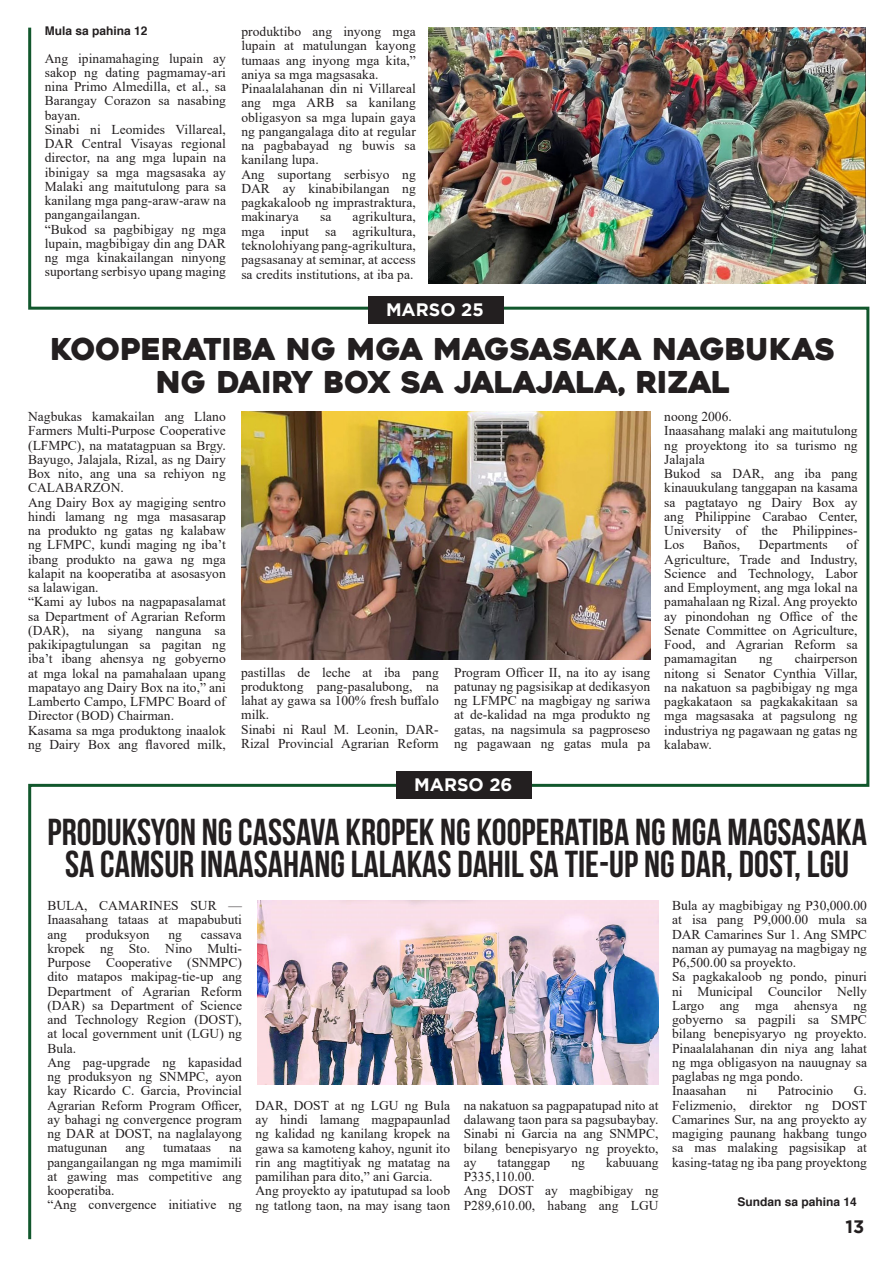
<style>
.page{position:relative;width:893px;height:1263px;background:#fff}
.page>*{position:absolute;margin:0;border:0;box-sizing:border-box;transform-origin:0 0}
.t1{font:700 37.5px/31.5px "Bebas Neue";color:#231f20;text-align:center}
.t2{font:30px/33px "Heavitas";color:#231f20;text-align:center}
.t3{font:700 18px "Gotham";color:#fff}
.t4{font:700 18px "Gotham";color:#231f20}
.t5{font:13.5px/14.2px "Times New Roman";color:#231f20;text-align:justify}
.t6{font:700 12px "Helvetica";color:#231f20}
</style>
<div class="page">
<img style="left:28px;top:27px;width:842px;height:1213px">
<div style="left:368px;top:297px;width:135px;height:27px;background:#231f20"></div>
<div style="left:396px;top:772px;width:135px;height:27px;background:#231f20"></div>
<p class="t6" style="left:45px;top:21px;width:104px">Mula sa pahina 12</p>
<p class="t5" style="left:45px;top:50px;width:183px">Ang ipinamahaging lupain ay sakop ng dating pagmamay-ari nina Primo Almedilla, et al., sa Barangay Corazon sa nasabing bayan.</p>
<p class="t5" style="left:45px;top:122px;width:183px">Sinabi ni Leomides Villareal, DAR Central Visayas regional director, na ang mga lupain na ibinigay sa mga magsasaka ay Malaki ang maitutulong para sa kanilang mga pang-araw-araw na pangangailangan.</p>
<p class="t5" style="left:45px;top:221px;width:183px">“Bukod sa pagbibigay ng mga lupain, magbibigay din ang DAR ng mga kinakailangan ninyong suportang serbisyo upang maging</p>
<p class="t5" style="left:241px;top:24px;width:176px">produktibo ang inyong mga lupain at matulungan kayong tumaas ang inyong mga kita,” aniya sa mga magsasaka.</p>
<p class="t5" style="left:241px;top:81px;width:176px">Pinaalalahanan din ni Villareal ang mga ARB sa kanilang obligasyon sa mga lupain gaya ng pangangalaga dito at regular na pagbabayad ng buwis sa kanilang lupa.</p>
<p class="t5" style="left:241px;top:167px;width:176px">Ang suportang serbisyo ng DAR ay kinabibilangan ng pagkakaloob ng imprastraktura, makinarya</p>
<p class="t5" style="left:241px;top:209px;width:176px;text-indent:111px">agrikultura, mga input sa agrikultura, teknolohiyang pang-agrikultura, pagsasanay at seminar, at access sa credits institutions, at iba pa.</p>
<p class="t5" style="left:320px;top:209px;width:13px">sa</p>
<p class="t3" style="left:386px;top:299px;width:99px">MARSO 25</p>
<p class="t2" style="left:50px;top:333px;width:786px">KOOPERATIBA NG MGA MAGSASAKA NAGBUKAS<br>NG DAIRY BOX SA JALAJALA, RIZAL</p>
<p class="t5" style="left:28px;top:409px;width:199px">Nagbukas kamakailan ang Llano Farmers Multi-Purpose Cooperative (LFMPC), na matatagpuan sa Brgy.<br>Bayugo, Jalajala, Rizal, as ng Dairy Box nito, ang una sa rehiyon ng CALABARZON.</p>
<p class="t5" style="left:28px;top:495px;width:199px">Ang Dairy Box ay magiging sentro hindi lamang ng mga masasarap na produkto ng gatas ng kalabaw ng LFMPC, kundi maging ng iba’t ibang produkto na gawa ng mga kalapit na kooperatiba at asosasyon sa lalawigan.</p>
<p class="t5" style="left:28px;top:594px;width:199px">“Kami ay lubos na nagpapasalamat sa Department of Agrarian Reform (DAR), na siyang nanguna sa pakikipagtulungan sa pagitan ng iba’t ibang ahensya ng gobyerno at mga lokal na pamahalaan upang mapatayo ang Dairy Box na ito,” ani Lamberto Campo, LFMPC Board of Director (BOD) Chairman.</p>
<p class="t5" style="left:28px;top:723px;width:199px">Kasama sa mga produktong inaalok ng Dairy Box ang flavored milk,</p>
<p class="t5" style="left:241px;top:665px;width:199px">pastillas de leche at iba pang produktong pang-pasalubong, na lahat ay gawa sa 100% fresh buffalo milk.</p>
<p class="t5" style="left:241px;top:722px;width:199px">Sinabi ni Raul M. Leonin, DAR-<br>Rizal Provincial Agrarian Reform</p>
<p class="t5" style="left:454px;top:665px;width:198px">Program Officer II, na ito ay isang patunay ng pagsisikap at dedikasyon ng LFMPC na magbigay ng sariwa at de-kalidad na mga produkto ng gatas, na nagsimula sa pagproseso ng pagawaan ng gatas mula pa</p>
<p class="t3" style="left:414px;top:774px;width:100px">MARSO 26</p>
<p class="t5" style="left:664px;top:409px;width:69px">noong 2006.</p>
<p class="t5" style="left:664px;top:423px;width:195px">Inaasahang malaki ang maitutulong ng proyektong ito sa turismo ng Jalajala</p>
<p class="t5" style="left:664px;top:466px;width:195px">Bukod sa DAR, ang iba pang kinauukulang tanggapan na kasama sa pagtatayo ng Dairy Box ay ang Philippine Carabao Center, University of the Philippines-Los</p>
<p class="t5" style="left:664px;top:537px;width:195px;text-indent:182px">of Agriculture, Trade and Industry, Science and Technology, Labor and Employment, ang mga lokal na pamahalaan ng Rizal. Ang proyekto ay pinondohan ng Office of the Senate Committee on Agriculture, Food, and Agrarian Reform sa pamamagitan</p>
<p class="t5" style="left:703px;top:537px;width:39px">Baños,</p>
<p class="t5" style="left:759px;top:537px;width:70px">Departments</p>
<p class="t5" style="left:664px;top:651px;width:195px;text-indent:130px">chairperson nitong si Senator Cynthia Villar, na nakatuon sa pagbibigay ng mga pagkakataon sa pagkakakitaan sa mga magsasaka at pagsulong ng industriya ng pagawaan ng gatas ng kalabaw.</p>
<p class="t5" style="left:759px;top:651px;width:15px">ng</p>
<p class="t1" style="left:47px;top:816px;width:821px">PRODUKSYON NG CASSAVA KROPEK NG KOOPERATIBA NG MGA MAGSASAKA<br>SA CAMSUR INAASAHANG LALAKAS DAHIL SA TIE-UP NG DAR, DOST, LGU</p>
<p class="t5" style="left:47px;top:898px;width:196px">BULA, CAMARINES SUR — Inaasahang tataas at mapabubuti ang</p>
<p class="t5" style="left:86px;top:926px;width:65px">produksyon</p>
<p class="t5" style="left:168px;top:926px;width:15px">ng</p>
<p class="t5" style="left:47px;top:926px;width:196px;text-indent:153px">cassava kropek ng Sto. Nino Multi-Purpose Cooperative (SNMPC) dito matapos makipag-tie-up ang Department of Agrarian Reform (DAR) sa Department of Science and Technology Region (DOST), at local government unit (LGU) ng Bula.</p>
<p class="t5" style="left:47px;top:1055px;width:196px">Ang pag-upgrade ng kapasidad ng produksyon ng SNMPC, ayon kay Ricardo C. Garcia, Provincial Agrarian Reform Program Officer, ay bahagi ng convergence program ng DAR at DOST, na naglalayong matugunan</p>
<p class="t5" style="left:126px;top:1140px;width:21px">ang</p>
<p class="t5" style="left:163px;top:1140px;width:49px">tumataas</p>
<p class="t5" style="left:47px;top:1140px;width:196px;text-indent:182px">na pangangailangan ng mga mamimili at gawing mas competitive ang kooperatiba.</p>
<p class="t5" style="left:47px;top:1197px;width:196px">“Ang convergence initiative ng</p>
<p class="t5" style="left:256px;top:1098px;width:196px">DAR, DOST at ng LGU ng Bula ay hindi lamang magpapaunlad ng kalidad ng kanilang kropek na gawa sa kamoteng kahoy, ngunit ito rin ang magtitiyak ng matatag na pamilihan para dito,” ani Garcia.</p>
<p class="t5" style="left:256px;top:1183px;width:196px">Ang proyekto ay ipatutupad sa loob ng tatlong taon, na may isang taon</p>
<p class="t5" style="left:464px;top:1098px;width:196px">na nakatuon sa pagpapatupad nito at dalawang taon para sa pagsubaybay.</p>
<p class="t5" style="left:464px;top:1126px;width:196px">Sinabi ni Garcia na ang SNMPC, bilang benepisyaryo ng proyekto, ay</p>
<p class="t5" style="left:498px;top:1155px;width:54px">tatanggap</p>
<p class="t5" style="left:571px;top:1155px;width:15px">ng</p>
<p class="t5" style="left:606px;top:1155px;width:54px">kabuuang</p>
<p class="t5" style="left:464px;top:1169px;width:73px">P335,110.00.</p>
<p class="t5" style="left:464px;top:1183px;width:196px">Ang DOST ay magbibigay ng<br>P289,610.00, habang ang LGU</p>
<p class="t5" style="left:672px;top:898px;width:196px">Bula ay magbibigay ng P30,000.00 at isa pang P9,000.00 mula sa DAR Camarines Sur 1. Ang SMPC naman ay pumayag na magbigay ng P6,500.00 sa proyekto.</p>
<p class="t5" style="left:672px;top:969px;width:196px">Sa pagkakaloob ng pondo, pinuri ni Municipal Councilor Nelly Largo ang mga ahensya ng gobyerno sa pagpili sa SMPC bilang benepisyaryo ng proyekto.<br>Pinaalalahanan din niya ang lahat ng mga obligasyon na nauugnay sa paglabas ng mga pondo.</p>
<p class="t5" style="left:672px;top:1083px;width:55px">Inaasahan</p>
<p class="t5" style="left:747px;top:1083px;width:12px">ni</p>
<p class="t5" style="left:778px;top:1083px;width:57px">Patrocinio</p>
<p class="t5" style="left:672px;top:1083px;width:197px;text-indent:182px">G.<br>Felizmenio, direktor ng DOST Camarines Sur, na ang proyekto ay magiging paunang hakbang tungo sa mas malaking pagsisikap at kasing-tatag ng iba pang proyektong</p>
<p class="t6" style="left:737px;top:1192px;width:121px">Sundan sa pahina 14</p>
<h3 class="t4" style="left:845px;top:1216px;width:20px">13</h3>
</div>
